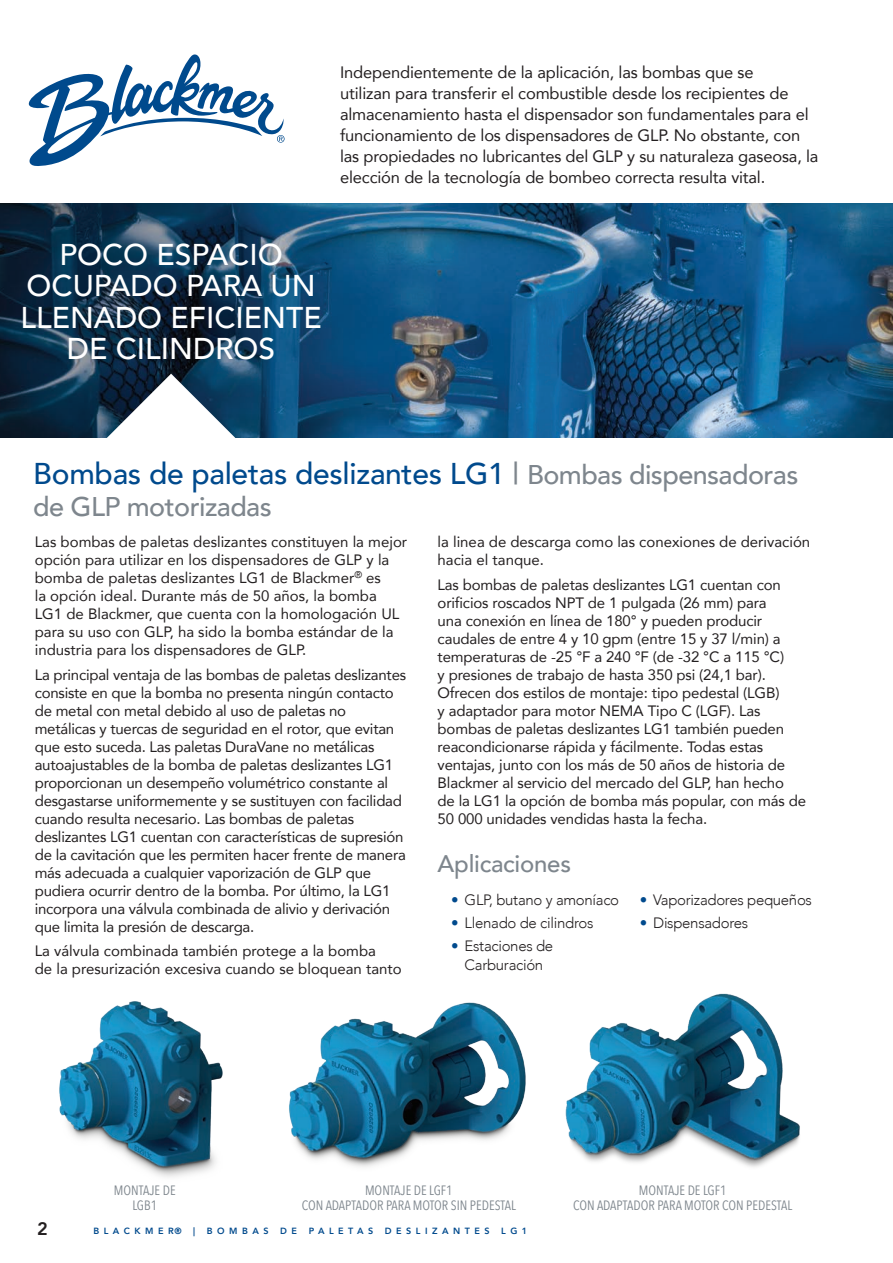
<style>
.page{position:relative;width:893px;height:1263px;background:#fff}
.page>*{position:absolute;margin:0;border:0;box-sizing:border-box;transform-origin:0 0}
.t1{font:500 30px/31.5px "Avenir";color:#fff;text-align:center}
.t2{font:500 30px "Avenir";letter-spacing:-.01em;color:#004a8d}
.t3{font:500 27px "Avenir";letter-spacing:-.02em;color:#7e868d}
.t4{font:500 24px "Avenir";letter-spacing:-.01em;color:#7e868d}
.t5{font:800 18px "Avenir";color:#231f20}
.t6{font:16.5px/21px "Avenir";letter-spacing:-.01em;color:#231f20}
.t7{font:15px/18px "Avenir";letter-spacing:-.01em;color:#231f20}
.t8{font:300 15px/19.5px "Avenir";letter-spacing:-.02em;color:#231f20;text-align:center}
.t9{font:13.5px/15px "Avenir Next Condensed";color:#7e868d;text-align:center}
.t10{font:800 9px "Avenir";letter-spacing:.5em;color:#004a8d}
.s1{color:#7e868d}
.s2{font-size:27px;color:#7e868d}
.s3{font-weight:400;color:#004a8d}
</style>
<div class="page">
<img style="left:0;top:203px;width:893px;height:235px">
<svg style="left:99px;top:374px;width:144px;height:64px"></svg>
<img style="left:59px;top:1001px;width:164px;height:176px">
<img style="left:289px;top:993px;width:511px;height:174px">
<svg style="left:28px;top:54px;width:257px;height:112px"></svg>
<p class="t6" style="left:340px;top:62px;width:480px">Independientemente de la aplicación, las bombas que se<br>utilizan para transferir el combustible desde los recipientes de almacenamiento hasta el dispensador son fundamentales para el funcionamiento de los dispensadores de GLP. No obstante, con las propiedades no lubricantes del GLP y su naturaleza gaseosa, la elección de la tecnología de bombeo correcta resulta vital.</p>
<h1 class="t1" style="left:21px;top:237px;width:303px">POCO ESPACIO<br>OCUPADO PARA UN<br>LLENADO EFICIENTE<br>DE CILINDROS</h1>
<h1 class="t2" style="left:33px;top:448px;width:767px">Bombas de paletas deslizantes LG1 <span class="s1">|</span> <span class="s2">Bombas dispensadoras</span></h1>
<h2 class="t3" style="left:33px;top:483px;width:240px">de GLP motorizadas</h2>
<p class="t7" style="left:35px;top:532px;width:374px">Las bombas de paletas deslizantes constituyen la mejor opción para utilizar en los dispensadores de GLP y la bomba de paletas deslizantes LG1 de Blackmer<sup>®</sup> es<br>la opción ideal. Durante más de 50 años, la bomba LG1 de Blackmer, que cuenta con la homologación UL para su uso con GLP, ha sido la bomba estándar de la industria para los dispensadores de GLP.</p>
<p class="t7" style="left:35px;top:665px;width:373px">La principal ventaja de las bombas de paletas deslizantes consiste en que la bomba no presenta ningún contacto de metal con metal debido al uso de paletas no metálicas y tuercas de seguridad en el rotor, que evitan que esto suceda. Las paletas DuraVane no metálicas autoajustables de la bomba de paletas deslizantes LG1 proporcionan un desempeño volumétrico constante al desgastarse uniformemente y se sustituyen con facilidad cuando resulta necesario. Las bombas de paletas deslizantes LG1 cuentan con características de supresión de la cavitación que les permiten hacer frente de manera más adecuada a cualquier vaporización de GLP que pudiera ocurrir dentro de la bomba. Por último, la LG1 incorpora una válvula combinada de alivio y derivación que limita la presión de descarga.</p>
<p class="t7" style="left:35px;top:942px;width:368px">La válvula combinada también protege a la bomba<br>de la presurización excesiva cuando se bloquean tanto</p>
<p class="t7" style="left:438px;top:532px;width:374px">la linea de descarga como las conexiones de derivación hacia el tanque.</p>
<p class="t7" style="left:438px;top:575px;width:370px">Las bombas de paletas deslizantes LG1 cuentan con orificios roscados NPT de 1 pulgada (26 mm) para<br>una conexión en línea de 180° y pueden producir caudales de entre 4 y 10 gpm (entre 15 y 37 l/min) a temperaturas de -25 °F a 240 °F (de -32 °C a 115 °C)<br>y presiones de trabajo de hasta 350 psi (24,1 bar).<br>Ofrecen dos estilos de montaje: tipo pedestal (LGB)<br>y adaptador para motor NEMA Tipo C (LGF). Las bombas de paletas deslizantes LG1 también pueden reacondicionarse rápida y fácilmente. Todas estas ventajas, junto con los más de 50 años de historia de Blackmer al servicio del mercado del GLP, han hecho<br>de la LG1 la opción de bomba más popular, con más de 50 000 unidades vendidas hasta la fecha.</p>
<h3 class="t4" style="left:438px;top:842px;width:135px">Aplicaciones</h3>
<p class="t8" style="left:451px;top:890px;width:170px"><span class="s3">•</span> GLP, butano y amoníaco</p>
<p class="t8" style="left:451px;top:913px;width:144px"><span class="s3">•</span> Llenado de cilindros</p>
<p class="t8" style="left:451px;top:936px;width:104px"><span class="s3">•</span> Estaciones de<br>Carburación</p>
<p class="t8" style="left:640px;top:890px;width:174px"><span class="s3">•</span> Vaporizadores pequeños</p>
<p class="t8" style="left:640px;top:913px;width:110px"><span class="s3">•</span> Dispensadores</p>
<p class="t9" style="left:114px;top:1182px;width:63px">MONTAJE DE<br>LGB1</p>
<p class="t9" style="left:302px;top:1182px;width:216px">MONTAJE DE LGF1<br>CON ADAPTADOR PARA MOTOR SIN PEDESTAL</p>
<p class="t9" style="left:573px;top:1182px;width:221px">MONTAJE DE LGF1<br>CON ADAPTADOR PARA MOTOR CON PEDESTAL</p>
<p class="t5" style="left:37px;top:1215px;width:12px">2</p>
<p class="t10" style="left:93px;top:1224px;width:90px">BLACKMER®</p>
<p class="t10" style="left:193px;top:1224px;width:3px">|</p>
<p class="t10" style="left:207px;top:1224px;width:63px">BOMBAS</p>
<p class="t10" style="left:280px;top:1224px;width:18px">D E</p>
<p class="t10" style="left:309px;top:1224px;width:66px">PALETAS</p>
<p class="t10" style="left:385px;top:1224px;width:106px">DESLIZANTES</p>
<p class="t10" style="left:501px;top:1224px;width:28px">LG1</p>
</div>
